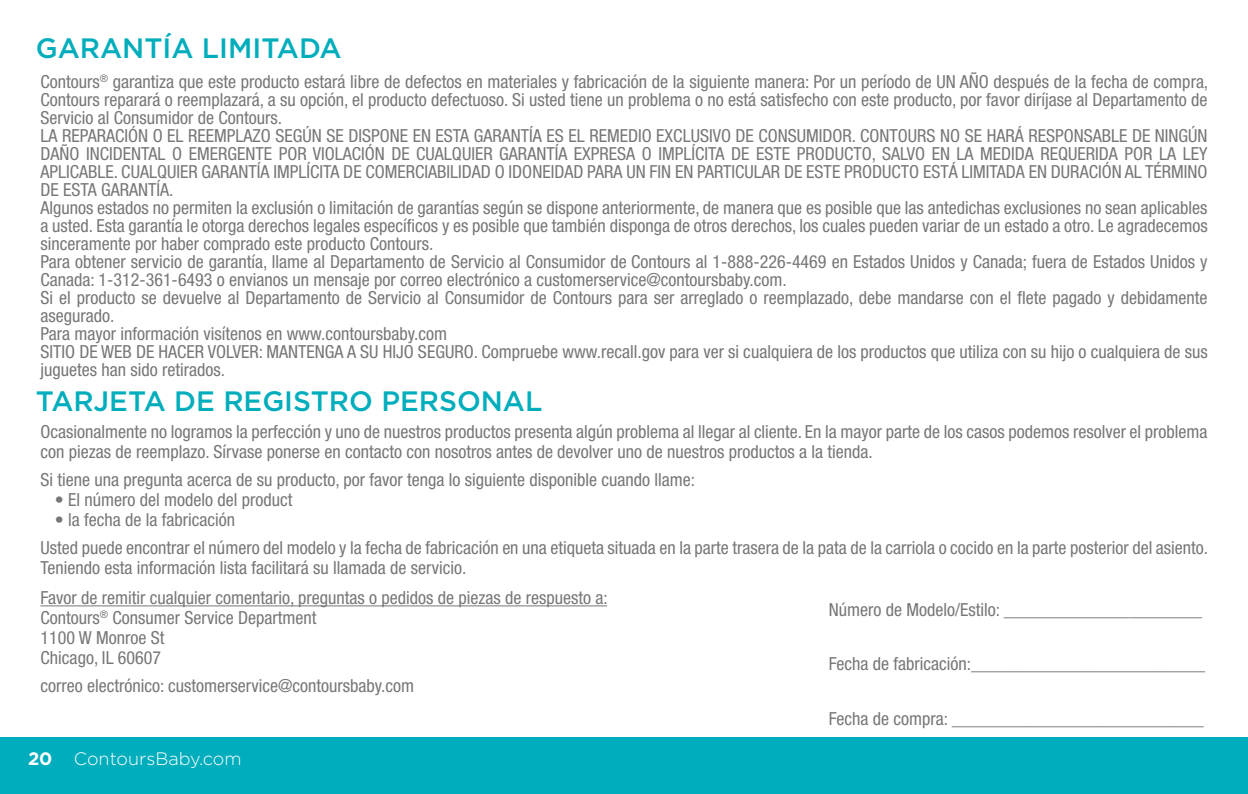
<style>
.page{position:relative;width:1248px;height:794px;background:#fff}
.page>*{position:absolute;margin:0;border:0;box-sizing:border-box;transform-origin:0 0}
.t1{font:500 28px "Gotham";color:#00adbc}
.t2{font:condensed 18px/18px "Helvetica Neue";color:#77777a}
.t3{font:300 18px "Gotham";color:#fff}
.s1{font-weight:700}
</style>
<div class="page">
<div style="left:0;top:737px;width:1247px;height:57px;background:#00adbc"></div>
<hr style="left:40px;top:605px;width:567px;height:1px;background:#77777a">
<p class="t1" style="left:36px;top:30px;width:307px">GARANTÍA LIMITADA</p>
<p class="t2" style="left:40px;top:72px;width:1169px;text-align:justify">Contours<sup>®</sup> garantiza que este producto estará libre de defectos en materiales y fabricación de la siguiente manera: Por un período de UN AÑO después de la fecha de compra, Contours reparará o reemplazará, a su opción, el producto defectuoso. Si usted tiene un problema o no está satisfecho con este producto, por favor diríjase al Departamento de Servicio al Consumidor de Contours.</p>
<p class="t2" style="left:40px;top:126px;width:1168px;text-align:justify">LA REPARACIÓN O EL REEMPLAZO SEGÚN SE DISPONE EN ESTA GARANTÍA ES EL REMEDIO EXCLUSIVO DE CONSUMIDOR. CONTOURS NO SE HARÁ RESPONSABLE DE NINGÚN DAÑO INCIDENTAL O EMERGENTE POR VIOLACIÓN DE CUALQUIER GARANTÍA EXPRESA O IMPLÍCITA DE ESTE PRODUCTO, SALVO EN LA MEDIDA REQUERIDA POR LA LEY APLICABLE. CUALQUIER GARANTÍA IMPLÍCITA DE COMERCIABILIDAD O IDONEIDAD PARA UN FIN EN PARTICULAR DE ESTE PRODUCTO ESTÁ LIMITADA EN DURACIÓN AL TÉRMINO DE ESTA GARANTÍA.</p>
<p class="t2" style="left:40px;top:198px;width:1168px;text-align:justify">Algunos estados no permiten la exclusión o limitación de garantías según se dispone anteriormente, de manera que es posible que las antedichas exclusiones no sean aplicables a usted. Esta garantía le otorga derechos legales específicos y es posible que también disponga de otros derechos, los cuales pueden variar de un estado a otro. Le agradecemos sinceramente por haber comprado este producto Contours.</p>
<p class="t2" style="left:40px;top:252px;width:1168px">Para obtener servicio de garantía, llame al Departamento de Servicio al Consumidor de Contours al 1-888-226-4469 en Estados Unidos y Canada; fuera de Estados Unidos y<br>Canada: 1-312-361-6493 o envianos un mensaje por correo electrónico a customerservice@contoursbaby.com.</p>
<p class="t2" style="left:40px;top:288px;width:1168px">Si el producto se devuelve al Departamento de Servicio al Consumidor de Contours para ser arreglado o reemplazado, debe mandarse con el flete pagado y debidamente asegurado.</p>
<p class="t2" style="left:40px;top:324px;width:408px">Para mayor información visítenos en www.contoursbaby.com</p>
<p class="t2" style="left:40px;top:342px;width:1168px">SITIO DE WEB DE HACER VOLVER: MANTENGA A SU HIJO SEGURO. Compruebe www.recall.gov para ver si cualquiera de los productos que utiliza con su hijo o cualquiera de sus juguetes han sido retirados.</p>
<p class="t1" style="left:36px;top:383px;width:508px">TARJETA DE REGISTRO PERSONAL</p>
<p class="t2" style="left:40px;top:422px;width:1168px;line-height:20px">Ocasionalmente no logramos la perfección y uno de nuestros productos presenta algún problema al llegar al cliente. En la mayor parte de los casos podemos resolver el problema con piezas de reemplazo. Sírvase ponerse en contacto con nosotros antes de devolver uno de nuestros productos a la tienda.</p>
<p class="t2" style="left:40px;top:471px;width:656px">Si tiene una pregunta acerca de su producto, por favor tenga lo siguiente disponible cuando llame:</p>
<p class="t2" style="left:55px;top:491px;width:239px">• El número del modelo del product</p>
<p class="t2" style="left:55px;top:511px;width:182px">• la fecha de la fabricación</p>
<p class="t2" style="left:40px;top:538px;width:1169px;line-height:20px">Usted puede encontrar el número del modelo y la fecha de fabricación en una etiqueta situada en la parte trasera de la pata de la carriola o cocido en la parte posterior del asiento.<br>Teniendo esta información lista facilitará su llamada de servicio.</p>
<p class="t2" style="left:828px;top:600px;width:374px">Número de Modelo/Estilo: ______________________</p>
<p class="t2" style="left:828px;top:655px;width:378px">Fecha de fabricación:__________________________</p>
<p class="t2" style="left:828px;top:709px;width:376px">Fecha de compra: ____________________________</p>
<p class="t2" style="left:40px;top:588px;width:569px">Favor de remitir cualquier comentario, preguntas o pedidos de piezas de respuesto a:</p>
<p class="t2" style="left:40px;top:608px;width:277px">Contours<sup>®</sup> Consumer Service Department</p>
<p class="t2" style="left:40px;top:628px;width:125px">1100 W Monroe St</p>
<p class="t2" style="left:40px;top:648px;width:122px">Chicago, IL 60607</p>
<p class="t2" style="left:40px;top:676px;width:375px">correo electrónico: customerservice@contoursbaby.com</p>
<p class="t3" style="left:28px;top:747px;width:215px"><span class="s1">20</span> ContoursBaby.com</p>
</div>
